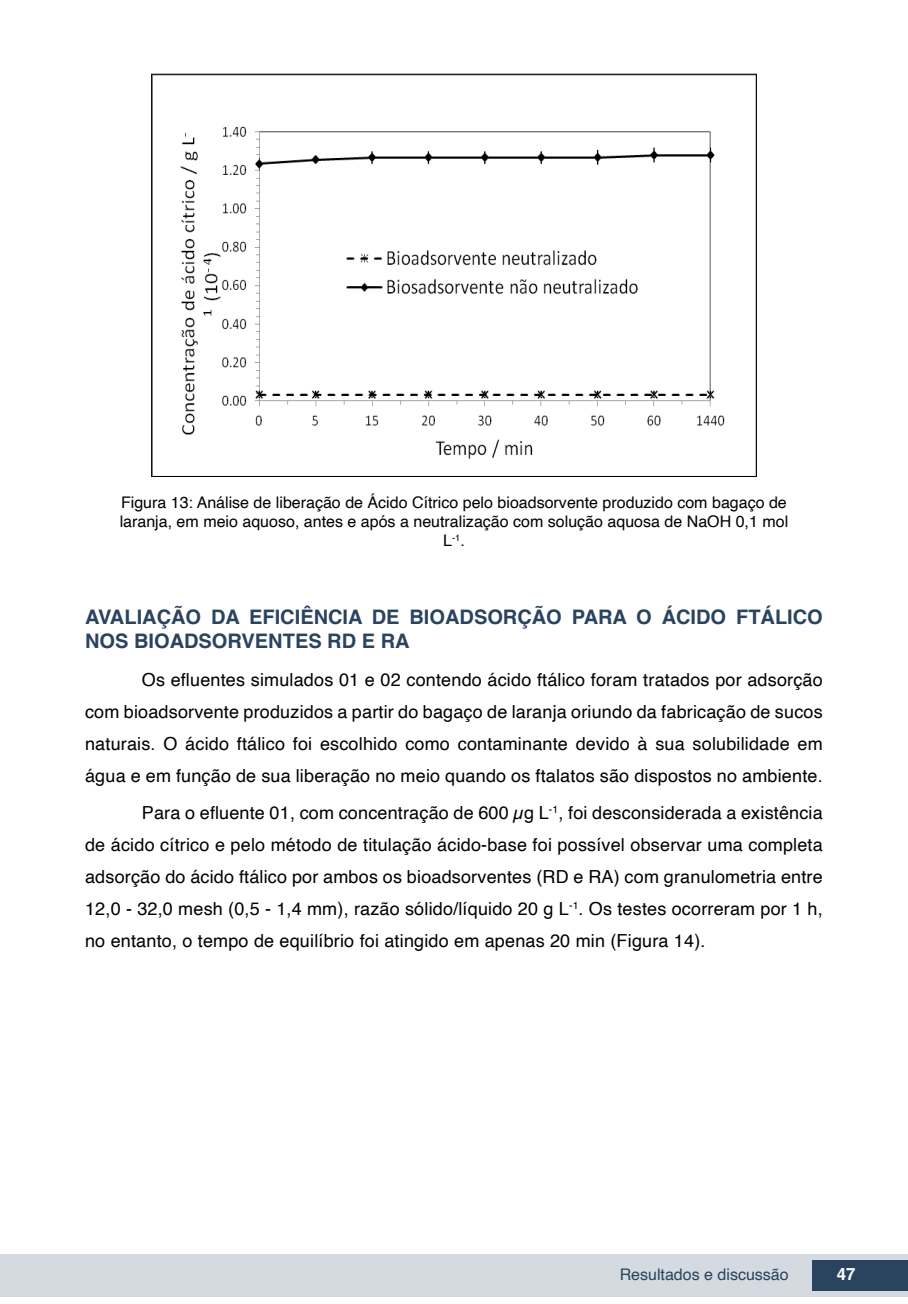
<style>
.page{position:relative;width:908px;height:1304px;background:#fff}
.page>*{position:absolute;margin:0;border:0;box-sizing:border-box;transform-origin:0 0}
.TITULOS{font:700 20px/24px "Helvetica";color:#2a435e}
.txt{font:18px/32px "Helvetica";letter-spacing:.01em;color:#000;text-align:justify}
.t1{font:700 16.8px "Helvetica";color:#fff}
.imagens_graf_tab{font:16px/19.2px "Helvetica";color:#000;text-align:center}
.t2{font:16px "Helvetica";color:#2a435e}
</style>
<div class="page">
<div style="left:0;top:1254px;width:906px;height:43px;background:#d4dadf"></div>
<div style="left:812px;top:1261px;width:95px;height:30px;background:#2a435e"></div>
<img style="left:180px;top:126px;width:545px;height:333px">
<p class="imagens_graf_tab" style="left:120px;top:493px;width:669px">Figura 13: Análise de liberação de Ácido Cítrico pelo bioadsorvente produzido com bagaço de laranja, em meio aquoso, antes e após a neutralização com solução aquosa de NaOH 0,1 mol<br>L<sup>-1</sup>.</p>
<p class="TITULOS" style="left:85px;top:607px;width:739px">AVALIAÇÃO DA EFICIÊNCIA DE BIOADSORÇÃO PARA O ÁCIDO FTÁLICO<br>NOS BIOADSORVENTES RD E RA</p>
<p class="txt" style="left:85px;top:664px;width:738px;text-indent:57px">Os efluentes simulados 01 e 02 contendo ácido ftálico foram tratados por adsorção com bioadsorvente produzidos a partir do bagaço de laranja oriundo da fabricação de sucos naturais. O ácido ftálico foi escolhido como contaminante devido à sua solubilidade em água e em função de sua liberação no meio quando os ftalatos são dispostos no ambiente.</p>
<p class="txt" style="left:85px;top:798px;width:738px;text-indent:57px">Para o efluente 01, com concentração de 600 µg L<sup>-1</sup>, foi desconsiderada a existência de ácido cítrico e pelo método de titulação ácido-base foi possível observar uma completa adsorção do ácido ftálico por ambos os bioadsorventes (RD e RA) com granulometria entre 12,0 - 32,0 mesh (0,5 - 1,4 mm), razão sólido/líquido 20 g L<sup>-1</sup>. Os testes ocorreram por 1 h, no entanto, o tempo de equilíbrio foi atingido em apenas 20 min (Figura 14).</p>
<p class="t2" style="left:619px;top:1262px;width:170px">Resultados e discussão</p>
<p class="t1" style="left:836px;top:1264px;width:20px">47</p>
</div>
